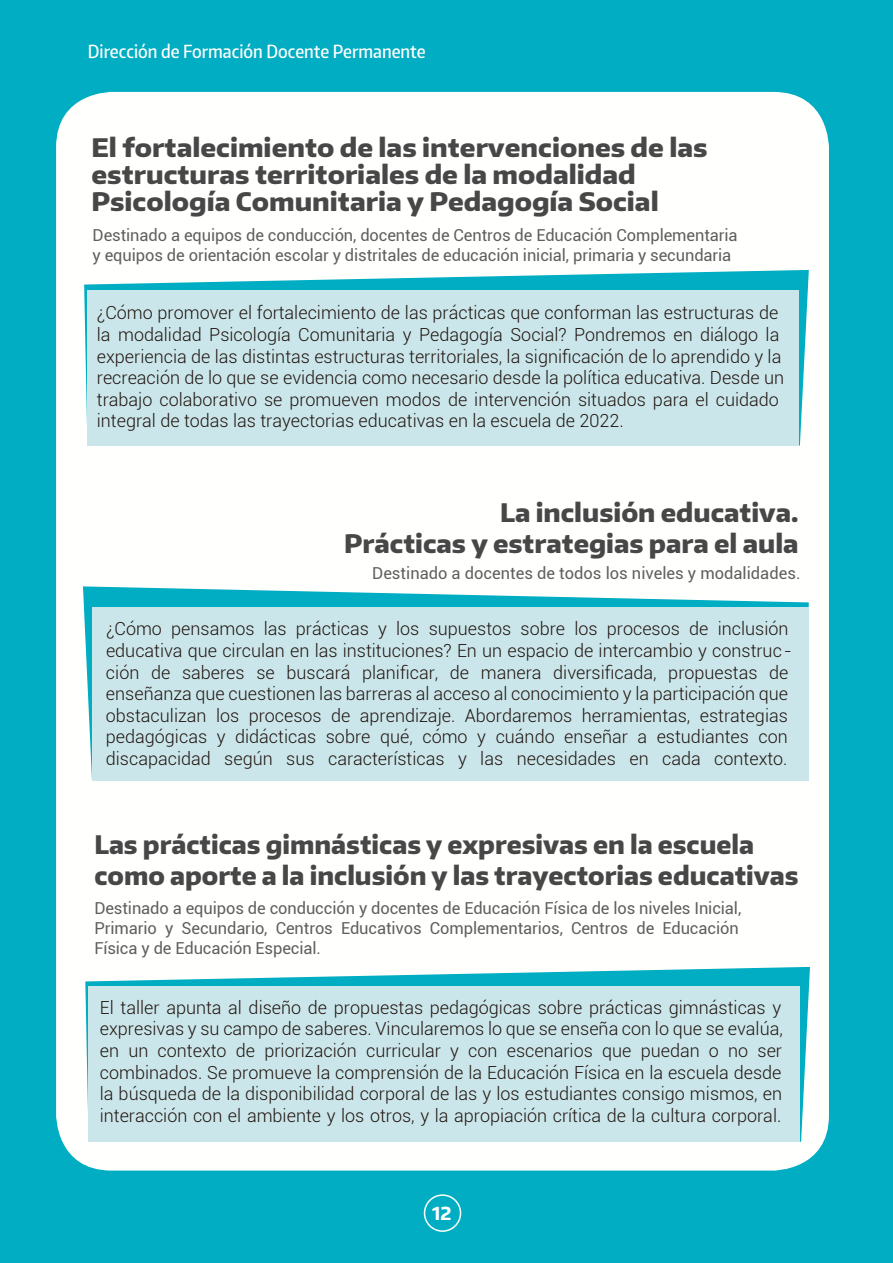
<style>
.page{position:relative;width:893px;height:1263px;background:#00adc2}
.page>*{position:absolute;margin:0;border:0;box-sizing:border-box;transform-origin:0 0}
.t1{font:800 25.5px/27px "Encode Sans";color:#474747}
.t2{font:300 18px/21.6px "Roboto";color:#1f140f}
.t3{font:500 18px "Encode Sans Condensed";color:#fff}
.t4{font:700 18px "Encode Sans";color:#fff}
.t5{font:16.5px/19.8px "Roboto";letter-spacing:-.005em;color:#605f5f}
</style>
<div class="page">
<div style="left:56px;top:92px;width:773px;height:1078px;background:#fffffd;border-radius:55px"></div>
<div style="left:424px;top:1194px;width:37px;height:38px;border:2px solid #fff;border-radius:50%"></div>
<svg style="left:85px;top:967px;width:725px;height:175px;fill:#00adc2"></svg>
<div style="left:89px;top:986px;width:711px;height:156px;background:#cbe6ea"></div>
<svg style="left:83px;top:586px;width:726px;height:193px;fill:#00adc2"></svg>
<div style="left:92px;top:607px;width:717px;height:173px;background:#cbe6ea"></div>
<svg style="left:84px;top:270px;width:725px;height:175px;fill:#00adc2"></svg>
<div style="left:87px;top:290px;width:712px;height:155px;background:#cbe6ea"></div>
<p class="t3" style="left:88px;top:39px;width:339px">Dirección de Formación Docente Permanente</p>
<h1 class="t1" style="left:92px;top:134px;width:617px">El fortalecimiento de las intervenciones de las estructuras territoriales de la modalidad<br>Psicología Comunitaria y Pedagogía Social</h1>
<p class="t5" style="left:93px;top:225px;width:647px">Destinado a equipos de conducción, docentes de Centros de Educación Complementaria y equipos de orientación escolar y distritales de educación inicial, primaria y secundaria</p>
<p class="t2" style="left:97px;top:301px;width:689px">¿Cómo promover el fortalecimiento de las prácticas que conforman las estructuras de la modalidad Psicología Comunitaria y Pedagogía Social? Pondremos en diálogo la experiencia de las distintas estructuras territoriales, la significación de lo aprendido y la recreación de lo que se evidencia como necesario desde la política educativa. Desde un trabajo colaborativo se promueven modos de intervención situados para el cuidado integral de todas las trayectorias educativas en la escuela de 2022.</p>
<h1 class="t1" style="left:344px;top:496px;width:456px;line-height:31px;text-align:right">La inclusión educativa.<br>Prácticas y estrategias para el aula</h1>
<p class="t5" style="left:372px;top:563px;width:430px">Destinado a docentes de todos los niveles y modalidades.</p>
<p class="t2" style="left:106px;top:617px;width:687px">¿Cómo pensamos las prácticas y los supuestos sobre los procesos de inclusión educativa que circulan en las instituciones? En un espacio de intercambio y construc&shy;ción de saberes se buscará planificar, de manera diversificada, propuestas de enseñanza que cuestionen las barreras al acceso al conocimiento y la participación que obstaculizan los procesos de aprendizaje. Abordaremos herramientas, estrategias pedagógicas y didácticas sobre qué, cómo y cuándo enseñar a estudiantes con discapacidad según sus características y las necesidades en cada contexto.</p>
<h1 class="t1" style="left:94px;top:828px;width:706px;line-height:30.6px">Las prácticas gimnásticas y expresivas en la escuela como aporte a la inclusión y las trayectorias educativas</h1>
<p class="t5" style="left:94px;top:898px;width:648px">Destinado a equipos de conducción y docentes de Educación Física de los niveles Inicial,<br>Primario y Secundario, Centros Educativos Complementarios, Centros de Educación<br>Física y de Educación Especial.</p>
<p class="t2" style="left:100px;top:996px;width:685px;text-align:justify">El taller apunta al diseño de propuestas pedagógicas sobre prácticas gimnásticas y expresivas y su campo de saberes. Vincularemos lo que se enseña con lo que se evalúa, en un contexto de priorización curricular y con escenarios que puedan o no ser combinados. Se promueve la comprensión de la Educación Física en la escuela desde la búsqueda de la disponibilidad corporal de las y los estudiantes consigo mismos, en interacción con el ambiente y los otros, y la apropiación crítica de la cultura corporal.</p>
<p class="t4" style="left:432px;top:1201px;width:21px">12</p>
</div>
